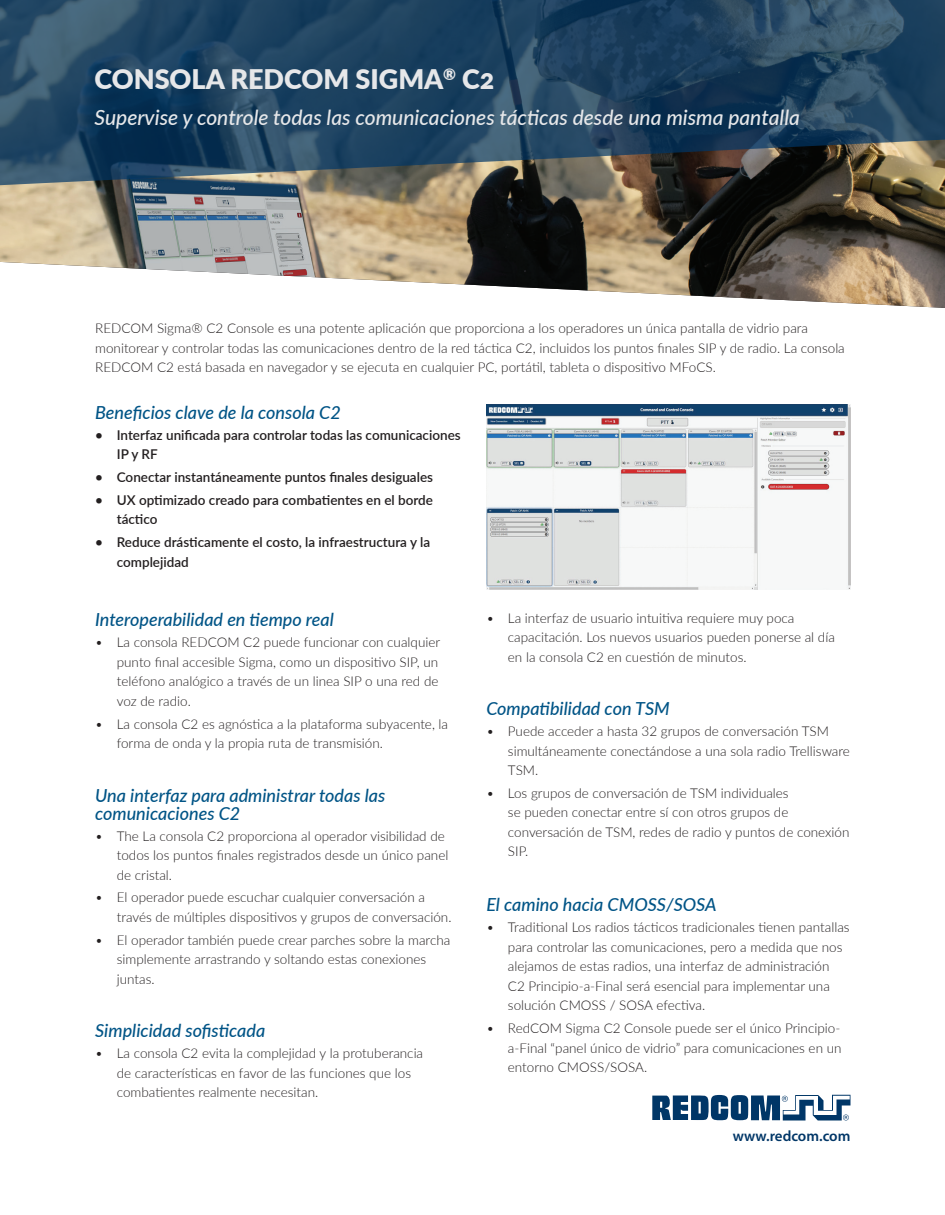
<style>
.page{position:relative;width:945px;height:1215px;background:#fff}
.page>*{position:absolute;margin:0;border:0;box-sizing:border-box;transform-origin:0 0}
.t1{font:900 27px "Lato";color:#e6e7e9}
.t2{font:italic 500 21px "Lato";color:#e6e7e9}
.t3{font:italic 500 18px/18px "Lato";color:#015486}
.t4{font:600 15px "Myriad Pro";color:#003667}
.t5{font:300 13.5px/19.5px "Lato";color:#231f20}
.t6{font:600 13.5px/19.5px "Lato";color:#231f20}
</style>
<div class="page">
<img style="left:0;top:185px;width:945px;height:123px">
<svg style="left:0;top:0;width:945px;height:185px;background:#28465d"></svg>
<img style="left:486px;top:404px;width:364px;height:186px">
<svg style="left:652px;top:1095px;width:198px;height:25px"></svg>
<h1 class="t1" style="left:94px;top:59px;width:401px">CONSOLA REDCOM SIGMA<sup>®</sup> C2</h1>
<h2 class="t2" style="left:94px;top:102px;width:707px">Supervise y controle todas las comunicaciones tácticas desde una misma pantalla</h2>
<p class="t5" style="left:95px;top:318px;width:751px">REDCOM Sigma® C2 Console es una potente aplicación que proporciona a los operadores un única pantalla de vidrio para monitorear y controlar todas las comunicaciones dentro de la red táctica C2, incluidos los puntos finales SIP y de radio. La consola<br>REDCOM C2 está basada en navegador y se ejecuta en cualquier PC, portátil, tableta o dispositivo MFoCS.</p>
<h3 class="t3" style="left:95px;top:402px;width:247px">Beneficios clave de la consola C2</h3>
<p class="t6" style="left:117px;top:425px;width:346px;text-indent:-22px">• Interfaz unificada para controlar todas las comunicaciones<br>IP y RF</p>
<p class="t6" style="left:95px;top:467px;width:339px">• Conectar instantáneamente puntos finales desiguales</p>
<p class="t6" style="left:117px;top:490px;width:318px;text-indent:-22px">• UX optimizado creado para combatientes en el borde táctico</p>
<p class="t6" style="left:117px;top:532px;width:315px;text-indent:-22px">• Reduce drásticamente el costo, la infraestructura y la complejidad</p>
<h3 class="t3" style="left:95px;top:610px;width:240px">Interoperabilidad en tiempo real</h3>
<p class="t5" style="left:117px;top:632px;width:325px;text-indent:-22px">• La consola REDCOM C2 puede funcionar con cualquier punto final accesible Sigma, como un dispositivo SIP, un teléfono analógico a través de un linea SIP o una red de voz de radio.</p>
<p class="t5" style="left:117px;top:714px;width:333px;text-indent:-22px">• La consola C2 es agnóstica a la plataforma subyacente, la forma de onda y la propia ruta de transmisión.</p>
<h3 class="t3" style="left:95px;top:785px;width:292px">Una interfaz para administrar todas las comunicaciones C2</h3>
<p class="t5" style="left:117px;top:826px;width:333px;text-indent:-22px">• The La consola C2 proporciona al operador visibilidad de todos los puntos finales registrados desde un único panel de cristal.</p>
<p class="t5" style="left:117px;top:887px;width:336px;text-indent:-22px">• El operador puede escuchar cualquier conversación a través de múltiples dispositivos y grupos de conversación.</p>
<p class="t5" style="left:117px;top:930px;width:335px;text-indent:-22px">• El operador también puede crear parches sobre la marcha simplemente arrastrando y soltando estas conexiones juntas.</p>
<h3 class="t3" style="left:95px;top:1021px;width:172px">Simplicidad sofisticada</h3>
<p class="t5" style="left:117px;top:1043px;width:308px;text-indent:-22px">• La consola C2 evita la complejidad y la protuberancia de características en favor de las funciones que los combatientes realmente necesitan.</p>
<p class="t5" style="left:508px;top:608px;width:328px;text-indent:-22px">• La interfaz de usuario intuitiva requiere muy poca capacitación. Los nuevos usuarios pueden ponerse al día en la consola C2 en cuestión de minutos.</p>
<h3 class="t3" style="left:486px;top:699px;width:185px">Compatibilidad con TSM</h3>
<p class="t5" style="left:508px;top:721px;width:343px;text-indent:-22px">• Puede acceder a hasta 32 grupos de conversación TSM simultáneamente conectándose a una sola radio Trellisware<br>TSM.</p>
<p class="t5" style="left:508px;top:783px;width:343px;text-indent:-22px">• Los grupos de conversación de TSM individuales<br>se pueden conectar entre sí con otros grupos de conversación de TSM, redes de radio y puntos de conexión SIP.</p>
<h3 class="t3" style="left:486px;top:895px;width:232px">El camino hacia CMOSS/SOSA</h3>
<p class="t5" style="left:508px;top:917px;width:343px;text-indent:-22px">• Traditional Los radios tácticos tradicionales tienen pantallas para controlar las comunicaciones, pero a medida que nos alejamos de estas radios, una interfaz de administración C2 Principio-a-Final será esencial para implementar una solución CMOSS / SOSA efectiva.</p>
<p class="t5" style="left:508px;top:1018px;width:335px;text-align:justify;text-indent:-22px">• RedCOM Sigma C2 Console puede ser el único Principio&shy;a-Final “panel único de vidrio” para comunicaciones en un entorno CMOSS/SOSA.</p>
<p class="t4" style="left:733px;top:1126px;width:119px">www.redcom.com</p>
</div>
